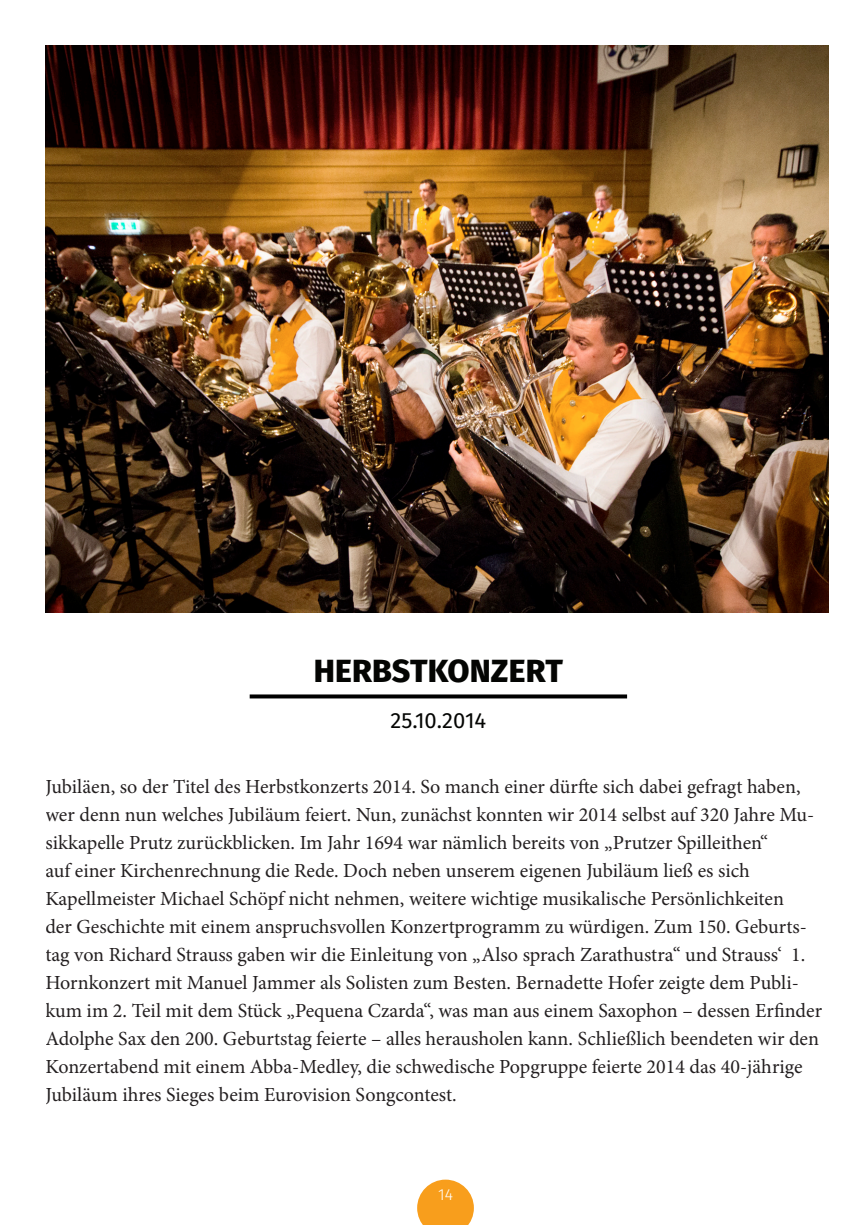
<style>
.page{position:relative;width:857px;height:1225px;background:#fff}
.page>*{position:absolute;margin:0;border:0;box-sizing:border-box;transform-origin:0 0}
.t1{font:800 32px "Fira Sans";letter-spacing:.005em;color:#040503}
.t2{font:22px "Fira Sans";color:#040503}
.t3{font:20px/28px "Minion Pro";color:#231f20}
.t4{font:300 16px "Fira Sans";color:#fff}
</style>
<div class="page">
<svg style="left:417px;top:1179px;width:56px;height:46px;background:#f9ad41"></svg>
<svg style="left:249px;top:694px;width:377px;height:4px;background:#1e1e1e"></svg>
<img style="left:45px;top:45px;width:783px;height:567px">
<h1 class="t1" style="left:314px;top:648px;width:250px">HERBSTKONZERT</h1>
<p class="t2" style="left:390px;top:705px;width:97px">25.10.2014</p>
<p class="t3" style="left:45px;top:772px;width:777px">Jubiläen, so der Titel des Herbstkonzerts 2014. So manch einer dürfte sich dabei gefragt haben, wer denn nun welches Jubiläum feiert. Nun, zunächst konnten wir 2014 selbst auf 320 Jahre Mu&shy;sikkapelle Prutz zurückblicken. Im Jahr 1694 war nämlich bereits von „Prutzer Spilleithen“<br>auf einer Kirchenrechnung die Rede. Doch neben unserem eigenen Jubiläum ließ es sich Kapellmeister Michael Schöpf nicht nehmen, weitere wichtige musikalische Persönlichkeiten<br>der Geschichte mit einem anspruchsvollen Konzertprogramm zu würdigen. Zum 150. Geburts&shy;tag von Richard Strauss gaben wir die Einleitung von „Also sprach Zarathustra“ und Strauss‘ 1.<br>Hornkonzert mit Manuel Jammer als Solisten zum Besten. Bernadette Hofer zeigte dem Publi&shy;kum im 2. Teil mit dem Stück „Pequena Czarda“, was man aus einem Saxophon – dessen Erfinder Adolphe Sax den 200. Geburtstag feierte – alles herausholen kann. Schließlich beendeten wir den Konzertabend mit einem Abba-Medley, die schwedische Popgruppe feierte 2014 das 40-jährige Jubiläum ihres Sieges beim Eurovision Songcontest.</p>
<p class="t4" style="left:438px;top:1183px;width:16px">14</p>
</div>
